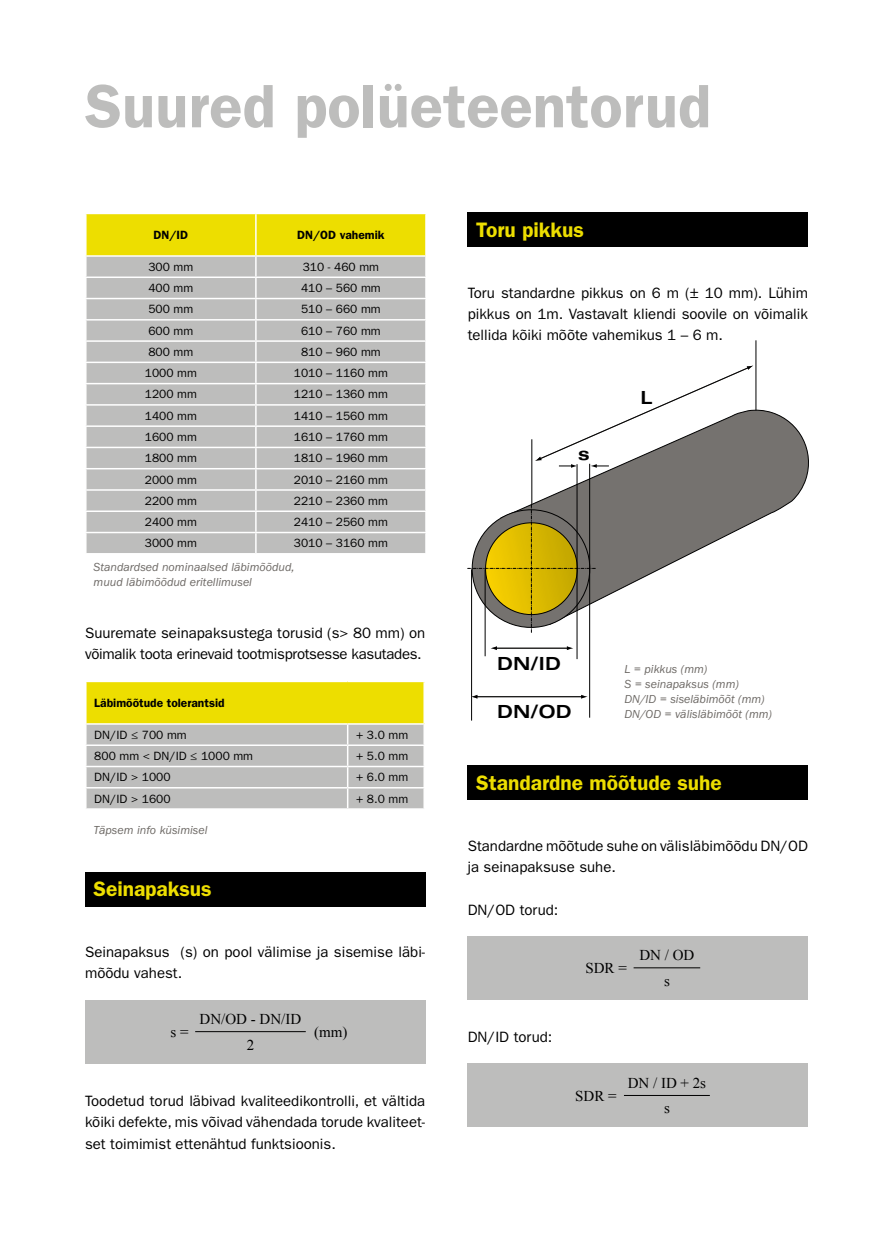
<style>
.page{position:relative;width:893px;height:1255px;background:#fff}
.page>*{position:absolute;margin:0;border:0;box-sizing:border-box;transform-origin:0 0}
.t1{font:600 61.5px "ITC Franklin Gothic Std";color:#bdbdbc}
.t2{font:600 21px "ITC Franklin Gothic Std";color:#edde00}
.t3{font:18px "Univers Bold Extended";color:#000}
.t4{font:15px/21.3px "ITC Franklin Gothic Std";color:#000}
.t5{font:15px/21.3px "ITC Franklin Gothic Std";letter-spacing:-.02em;color:#000}
.t6{font:15px/25.5px "Times New Roman";color:#000;text-align:center}
.t7{font:12px "ITC Franklin Gothic Std";color:#000}
.t8{font:italic 12px/15px "ITC Franklin Gothic Std";color:#6c6864}
.t9{font:600 12px "ITC Franklin Gothic Std";color:#000}
</style>
<div class="page">
<svg style="left:531px;top:409px;width:278px;height:192px"></svg>
<hr style="left:485px;top:569px;width:1px;height:87px;background:#000">
<hr style="left:471px;top:569px;width:1px;height:151px;background:#000">
<hr style="left:577px;top:464px;width:1px;height:195px;background:#000">
<hr style="left:756px;top:340px;width:1px;height:70px;background:#000">
<hr style="left:496px;top:647px;width:72px;height:1px;background:#000">
<svg style="left:567px;top:646px;width:6px;height:4px"></svg>
<svg style="left:491px;top:646px;width:6px;height:4px"></svg>
<hr style="left:476px;top:696px;width:106px;height:1px;background:#000">
<svg style="left:581px;top:694px;width:7px;height:4px"></svg>
<svg style="left:471px;top:694px;width:6px;height:4px"></svg>
<hr style="left:589px;top:464px;width:1px;height:253px;background:#000">
<svg style="left:467px;top:501px;width:130px;height:134px"></svg>
<svg style="left:535px;top:365px;width:218px;height:103px"></svg>
<div style="left:87px;top:278px;width:338px;height:275px;background:#bdbdbc"></div>
<svg style="left:85px;top:213px;width:341px;height:63px;background:#dfd546"></svg>
<hr style="left:255px;top:278px;width:2px;height:20px;background:#fff">
<hr style="left:85px;top:298px;width:171px;height:1px;background:#fff">
<hr style="left:256px;top:298px;width:171px;height:1px;background:#fff">
<hr style="left:255px;top:299px;width:2px;height:20px;background:#fff">
<hr style="left:85px;top:319px;width:171px;height:1px;background:#fff">
<hr style="left:256px;top:319px;width:171px;height:1px;background:#fff">
<hr style="left:255px;top:320px;width:2px;height:20px;background:#fff">
<hr style="left:85px;top:340px;width:171px;height:2px;background:#fff">
<svg style="left:86px;top:342px;width:1px;height:19px"></svg>
<hr style="left:256px;top:340px;width:171px;height:2px;background:#fff">
<svg style="left:255px;top:342px;width:2px;height:19px"></svg>
<svg style="left:425px;top:342px;width:1px;height:19px"></svg>
<hr style="left:85px;top:361px;width:171px;height:2px;background:#fff">
<hr style="left:256px;top:361px;width:171px;height:2px;background:#fff">
<hr style="left:255px;top:363px;width:2px;height:20px;background:#fff">
<hr style="left:85px;top:383px;width:171px;height:1px;background:#fff">
<hr style="left:256px;top:383px;width:171px;height:1px;background:#fff">
<hr style="left:255px;top:384px;width:2px;height:20px;background:#fff">
<hr style="left:85px;top:404px;width:171px;height:1px;background:#fff">
<hr style="left:256px;top:404px;width:171px;height:1px;background:#fff">
<hr style="left:255px;top:405px;width:2px;height:20px;background:#fff">
<hr style="left:85px;top:425px;width:171px;height:2px;background:#fff">
<svg style="left:86px;top:427px;width:1px;height:19px"></svg>
<hr style="left:256px;top:425px;width:171px;height:2px;background:#fff">
<svg style="left:255px;top:427px;width:2px;height:19px"></svg>
<svg style="left:425px;top:427px;width:1px;height:19px"></svg>
<hr style="left:85px;top:446px;width:171px;height:2px;background:#fff">
<hr style="left:256px;top:446px;width:171px;height:2px;background:#fff">
<hr style="left:255px;top:448px;width:2px;height:20px;background:#fff">
<hr style="left:85px;top:468px;width:171px;height:1px;background:#fff">
<hr style="left:256px;top:468px;width:171px;height:1px;background:#fff">
<hr style="left:255px;top:469px;width:2px;height:20px;background:#fff">
<hr style="left:85px;top:489px;width:171px;height:1px;background:#fff">
<hr style="left:256px;top:489px;width:171px;height:1px;background:#fff">
<hr style="left:255px;top:490px;width:2px;height:20px;background:#fff">
<hr style="left:85px;top:510px;width:171px;height:2px;background:#fff">
<svg style="left:86px;top:512px;width:1px;height:19px"></svg>
<hr style="left:256px;top:510px;width:171px;height:2px;background:#fff">
<svg style="left:255px;top:512px;width:2px;height:19px"></svg>
<svg style="left:425px;top:512px;width:1px;height:19px"></svg>
<hr style="left:85px;top:531px;width:171px;height:2px;background:#fff">
<hr style="left:256px;top:531px;width:171px;height:2px;background:#fff">
<hr style="left:255px;top:533px;width:2px;height:20px;background:#fff">
<div style="left:86px;top:681px;width:338px;height:43px;background:#edde00"></div>
<hr style="left:85px;top:680px;width:263px;height:2px;background:#fff">
<hr style="left:85px;top:682px;width:2px;height:41px;background:#fff">
<hr style="left:348px;top:680px;width:77px;height:2px;background:#fff">
<hr style="left:423px;top:682px;width:2px;height:41px;background:#fff">
<hr style="left:85px;top:723px;width:263px;height:1px;background:#fff">
<hr style="left:348px;top:723px;width:77px;height:1px;background:#fff">
<svg style="left:86px;top:724px;width:338px;height:84px;background:#c1c1c0"></svg>
<hr style="left:423px;top:788px;width:2px;height:20px;background:#fff">
<div style="left:85px;top:872px;width:340px;height:34px;background:#000"></div>
<div style="left:468px;top:213px;width:340px;height:34px;background:#000"></div>
<div style="left:468px;top:765px;width:340px;height:34px;background:#000"></div>
<div style="left:468px;top:935px;width:340px;height:64px;background:#bdbdbc"></div>
<hr style="left:634px;top:967px;width:66px;height:1px;background:#000">
<div style="left:85px;top:999px;width:340px;height:64px;background:#bdbdbc"></div>
<hr style="left:195px;top:1031px;width:111px;height:1px;background:#000">
<div style="left:468px;top:1063px;width:340px;height:64px;background:#bdbdbc"></div>
<hr style="left:624px;top:1095px;width:86px;height:1px;background:#000">
<h1 class="t1" style="left:85px;top:70px;width:628px">Suured polüeteentorud</h1>
<p class="t9" style="left:154px;top:228px;width:36px">DN/ID</p>
<p class="t9" style="left:297px;top:228px;width:89px">DN/OD vahemik</p>
<p class="t7" style="left:148px;top:260px;width:46px">300 mm</p>
<p class="t7" style="left:303px;top:260px;width:78px">310 - 460 mm</p>
<p class="t7" style="left:148px;top:281px;width:46px">400 mm</p>
<p class="t7" style="left:301px;top:281px;width:81px">410 – 560 mm</p>
<p class="t7" style="left:148px;top:302px;width:46px">500 mm</p>
<p class="t7" style="left:301px;top:302px;width:81px">510 – 660 mm</p>
<p class="t7" style="left:148px;top:323px;width:46px">600 mm</p>
<p class="t7" style="left:301px;top:323px;width:81px">610 – 760 mm</p>
<p class="t7" style="left:148px;top:345px;width:46px">800 mm</p>
<p class="t7" style="left:301px;top:345px;width:81px">810 – 960 mm</p>
<p class="t7" style="left:145px;top:366px;width:54px">1000 mm</p>
<p class="t7" style="left:294px;top:366px;width:96px">1010 – 1160 mm</p>
<p class="t7" style="left:145px;top:387px;width:54px">1200 mm</p>
<p class="t7" style="left:294px;top:387px;width:96px">1210 – 1360 mm</p>
<p class="t7" style="left:145px;top:408px;width:54px">1400 mm</p>
<p class="t7" style="left:294px;top:408px;width:96px">1410 – 1560 mm</p>
<p class="t7" style="left:145px;top:430px;width:54px">1600 mm</p>
<p class="t7" style="left:294px;top:430px;width:96px">1610 – 1760 mm</p>
<p class="t7" style="left:145px;top:451px;width:54px">1800 mm</p>
<p class="t7" style="left:294px;top:451px;width:96px">1810 – 1960 mm</p>
<p class="t7" style="left:145px;top:472px;width:54px">2000 mm</p>
<p class="t7" style="left:294px;top:472px;width:96px">2010 – 2160 mm</p>
<p class="t7" style="left:145px;top:494px;width:54px">2200 mm</p>
<p class="t7" style="left:294px;top:494px;width:96px">2210 – 2360 mm</p>
<p class="t7" style="left:145px;top:515px;width:54px">2400 mm</p>
<p class="t7" style="left:294px;top:515px;width:96px">2410 – 2560 mm</p>
<p class="t7" style="left:145px;top:536px;width:54px">3000 mm</p>
<p class="t7" style="left:294px;top:536px;width:96px">3010 – 3160 mm</p>
<p class="t8" style="left:94px;top:559px;width:202px">Standardsed nominaalsed läbimõõdud, muud läbimõõdud eritellimusel</p>
<p class="t5" style="left:85px;top:622px;width:342px">Suuremate seinapaksustega torusid (s&gt; 80 mm) on võimalik toota erinevaid tootmisprotsesse kasutades.</p>
<p class="t9" style="left:94px;top:695px;width:132px">Läbimõõtude tolerantsid</p>
<p class="t7" style="left:94px;top:727px;width:94px">DN/ID ≤ 700 mm</p>
<p class="t7" style="left:356px;top:727px;width:54px">+ 3.0 mm</p>
<p class="t7" style="left:94px;top:749px;width:160px">800 mm &lt; DN/ID ≤ 1000 mm</p>
<p class="t7" style="left:356px;top:749px;width:54px">+ 5.0 mm</p>
<p class="t7" style="left:94px;top:770px;width:78px">DN/ID &gt; 1000</p>
<p class="t7" style="left:356px;top:770px;width:54px">+ 6.0 mm</p>
<p class="t7" style="left:94px;top:791px;width:78px">DN/ID &gt; 1600</p>
<p class="t7" style="left:356px;top:791px;width:54px">+ 8.0 mm</p>
<p class="t8" style="left:94px;top:822px;width:115px">Täpsem info küsimisel</p>
<h2 class="t2" style="left:94px;top:876px;width:120px">Seinapaksus</h2>
<p class="t4" style="left:85px;top:941px;width:342px">Seinapaksus (s) on pool välimise ja sisemise läbi&shy;mõõdu vahest.</p>
<p class="t6" style="left:200px;top:1006px;width:103px">DN/OD - DN/ID<br>2</p>
<p class="t6" style="left:171px;top:1018px;width:20px">s =</p>
<p class="t6" style="left:314px;top:1018px;width:35px">(mm)</p>
<p class="t4" style="left:85px;top:1090px;width:342px;text-align:justify">Toodetud torud läbivad kvaliteedikontrolli, et vältida kõiki defekte, mis võivad vähendada torude kvaliteet&shy;set toimimist ettenähtud funktsioonis.</p>
<h2 class="t2" style="left:476px;top:217px;width:109px">Toru pikkus</h2>
<p class="t4" style="left:468px;top:282px;width:342px;text-align:justify">Toru standardne pikkus on 6 m (± 10 mm). Lühim pikkus on 1m. Vastavalt kliendi soovile on võimalik tellida kõiki mõõte vahemikus 1 – 6 m.</p>
<p class="t3" style="left:578px;top:443px;width:14px">s</p>
<p class="t3" style="left:640px;top:387px;width:14px">L</p>
<p class="t3" style="left:497px;top:654px;width:66px">DN/ID</p>
<p class="t3" style="left:497px;top:701px;width:76px">DN/OD</p>
<p class="t8" style="left:624px;top:661px;width:149px">L = pikkus (mm)<br>S = seinapaksus (mm)<br>DN/ID = siseläbimõõt (mm)<br>DN/OD = välisläbimõõt (mm)</p>
<h2 class="t2" style="left:476px;top:770px;width:247px">Standardne mõõtude suhe</h2>
<p class="t4" style="left:468px;top:835px;width:342px">Standardne mõõtude suhe on välisläbimõõdu DN/OD ja seinapaksuse suhe.</p>
<p class="t4" style="left:468px;top:899px;width:92px">DN/OD torud:</p>
<p class="t4" style="left:468px;top:1026px;width:86px">DN/ID torud:</p>
<p class="t6" style="left:585px;top:955px;width:43px">SDR =</p>
<p class="t6" style="left:639px;top:942px;width:56px">DN / OD s</p>
<p class="t6" style="left:575px;top:1082px;width:43px">SDR =</p>
<p class="t6" style="left:628px;top:1069px;width:80px">DN / ID + 2s s</p>
</div>
